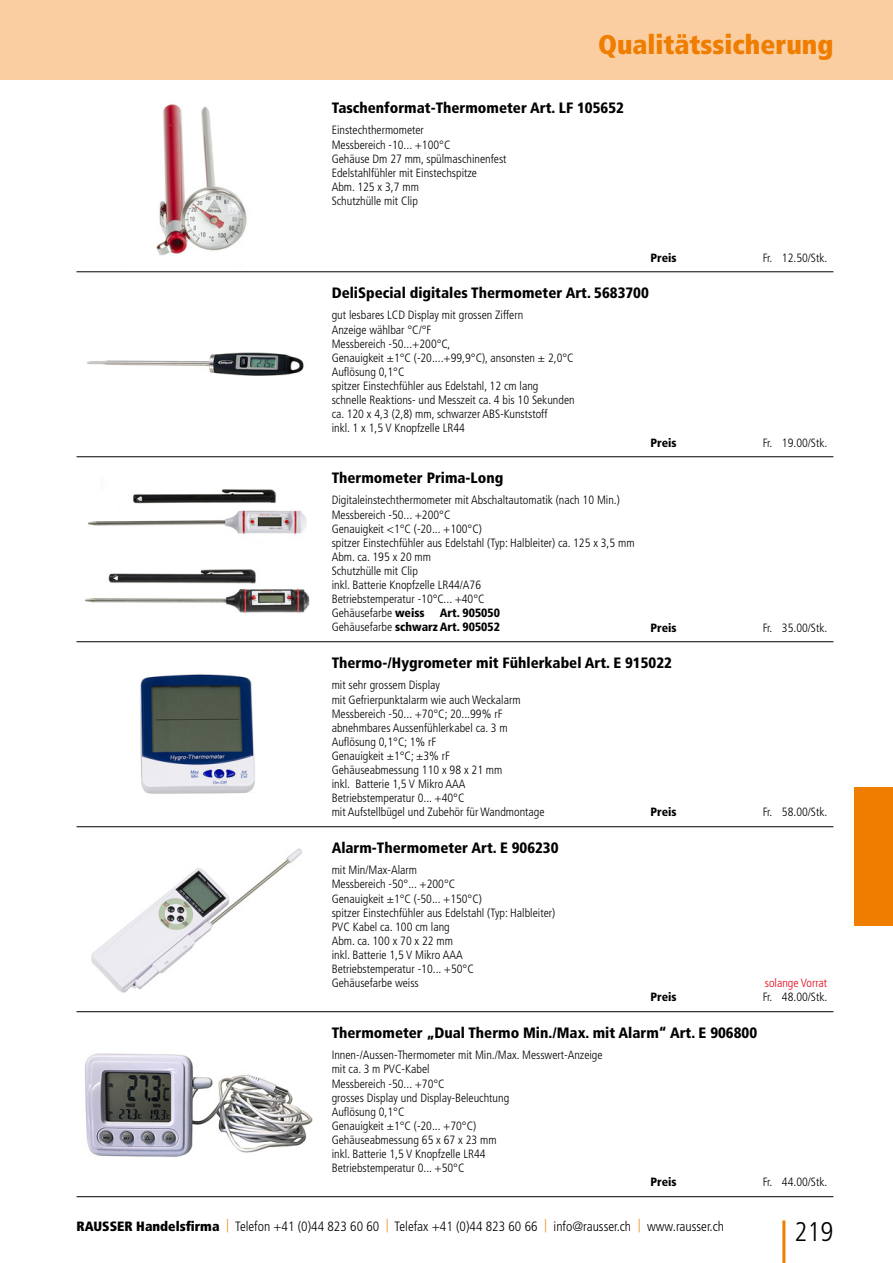
<style>
.page{position:relative;width:893px;height:1263px;background:#fff}
.page>*{position:absolute;margin:0;border:0;box-sizing:border-box;transform-origin:0 0}
.t1{font:900 condensed 27px "Frutiger LT Std";color:#ef7d00}
.t2{font:300 condensed 27px "Frutiger LT Std";color:#000}
.t3{font:900 condensed 15px "Frutiger LT Std";color:#000}
.t4{font:300 condensed 13.5px "Frutiger LT Std";color:#000}
.t5{font:300 condensed 12px/14.1px "Frutiger LT Std";color:#000}
.t6{font:900 condensed 12px/14.1px "Frutiger LT Std";color:#000;text-align:right}
.t7{font:300 condensed 12px "Frutiger LT Std";color:#e30413}
.s1{font-weight:900}
.s2{font-weight:300}
.s3{color:#ef7d00}
</style>
<div class="page">
<div style="left:0;top:0;width:893px;height:80px;background:#fbcea2"></div>
<div style="left:855px;top:787px;width:38px;height:139px;background:#ef7d00"></div>
<hr style="left:782px;top:1220px;width:3px;height:43px;background:#ef7d00">
<hr style="left:77px;top:271px;width:756px;height:1px;background:#000">
<img style="left:156px;top:104px;width:91px;height:152px">
<hr style="left:77px;top:456px;width:756px;height:1px;background:#000">
<img style="left:87px;top:352px;width:217px;height:24px">
<hr style="left:77px;top:641px;width:756px;height:1px;background:#000">
<img style="left:84px;top:489px;width:226px;height:125px">
<hr style="left:77px;top:1011px;width:756px;height:1px;background:#000">
<img style="left:91px;top:848px;width:211px;height:145px">
<hr style="left:77px;top:826px;width:756px;height:1px;background:#000">
<img style="left:140px;top:674px;width:115px;height:120px">
<hr style="left:77px;top:1196px;width:756px;height:1px;background:#000">
<img style="left:84px;top:1053px;width:229px;height:104px">
<h1 class="t1" style="left:598px;top:28px;width:237px">Qualitätssicherung</h1>
<p class="t3" style="left:332px;top:99px;width:294px">Taschenformat-Thermometer Art. LF 105652</p>
<p class="t5" style="left:332px;top:123px;width:176px">Einstechthermometer<br>Messbereich -10... +100°C<br>Gehäuse Dm 27 mm, spülmaschinenfest<br>Edelstahlfühler mit Einstechspitze<br>Abm. 125 x 3,7 mm<br>Schutzhülle mit Clip</p>
<p class="t6" style="left:651px;top:250px;width:28px">Preis</p>
<p class="t5" style="left:763px;top:250px;width:66px">Fr. 12.50/Stk.</p>
<p class="t3" style="left:332px;top:284px;width:319px">DeliSpecial digitales Thermometer Art. 5683700</p>
<p class="t5" style="left:332px;top:308px;width:244px">gut lesbares LCD Display mit grossen Ziffern<br>Anzeige wählbar °C/°F<br>Messbereich -50...+200°C,<br>Genauigkeit ±1°C (-20....+99,9°C), ansonsten ± 2,0°C Auflösung 0,1°C<br>spitzer Einstechfühler aus Edelstahl, 12 cm lang schnelle Reaktions- und Messzeit ca. 4 bis 10 Sekunden ca. 120 x 4,3 (2,8) mm, schwarzer ABS-Kunststoff<br>inkl. 1 x 1,5 V Knopfzelle LR44</p>
<p class="t3" style="left:332px;top:469px;width:173px">Thermometer Prima-Long</p>
<p class="t5" style="left:332px;top:493px;width:304px">Digitaleinstechthermometer mit Abschaltautomatik (nach 10 Min.)<br>Messbereich -50... +200°C<br>Genauigkeit &lt;1°C (-20... +100°C)<br>spitzer Einstechfühler aus Edelstahl (Typ: Halbleiter) ca. 125 x 3,5 mm Abm. ca. 195 x 20 mm<br>Schutzhülle mit Clip<br>inkl. Batterie Knopfzelle LR44/A76<br>Betriebstemperatur -10°C... +40°C<br>Gehäusefarbe <span class="s1">weiss</span></p>
<p class="t6" style="left:332px;top:606px;width:170px">Art. 905050<br><span class="s2">Gehäusefarbe</span> schwarzArt. 905052</p>
<p class="t6" style="left:651px;top:435px;width:28px">Preis</p>
<p class="t5" style="left:763px;top:435px;width:66px">Fr. 19.00/Stk.</p>
<p class="t6" style="left:651px;top:620px;width:28px">Preis</p>
<p class="t5" style="left:763px;top:620px;width:66px">Fr. 35.00/Stk.</p>
<p class="t3" style="left:332px;top:654px;width:342px">Thermo-/Hygrometer mit Fühlerkabel Art. E 915022</p>
<p class="t5" style="left:332px;top:678px;width:214px">mit sehr grossem Display<br>mit Gefrierpunktalarm wie auch Weckalarm Messbereich -50... +70°C; 20...99% rF abnehmbares Aussenfühlerkabel ca. 3 m Auflösung 0,1°C; 1% rF<br>Genauigkeit ±1°C; ±3% rF<br>Gehäuseabmessung 110 x 98 x 21 mm<br>inkl. Batterie 1,5 V Mikro AAA Betriebstemperatur 0... +40°C<br>mit Aufstellbügel und Zubehör für Wandmontage</p>
<p class="t6" style="left:651px;top:805px;width:28px">Preis</p>
<p class="t5" style="left:763px;top:805px;width:66px">Fr. 58.00/Stk.</p>
<p class="t3" style="left:332px;top:839px;width:228px">Alarm-Thermometer Art. E 906230</p>
<p class="t5" style="left:332px;top:863px;width:225px">mit Min/Max-Alarm<br>Messbereich -50°... +200°C<br>Genauigkeit ±1°C (-50... +150°C)<br>spitzer Einstechfühler aus Edelstahl (Typ: Halbleiter)<br>PVC Kabel ca. 100 cm lang<br>Abm. ca. 100 x 70 x 22 mm<br>inkl. Batterie 1,5 V Mikro AAA<br>Betriebstemperatur -10... +50°C<br>Gehäusefarbe weiss</p>
<p class="t7" style="left:765px;top:976px;width:64px">solange Vorrat</p>
<p class="t6" style="left:651px;top:990px;width:28px">Preis</p>
<p class="t5" style="left:763px;top:990px;width:66px">Fr. 48.00/Stk.</p>
<p class="t3" style="left:332px;top:1024px;width:427px">Thermometer „Dual Thermo Min./Max. mit Alarm“ Art. E 906800</p>
<p class="t5" style="left:332px;top:1048px;width:272px">Innen-/Aussen-Thermometer mit Min./Max. Messwert-Anzeige mit ca. 3 m PVC-Kabel<br>Messbereich -50... +70°C<br>grosses Display und Display-Beleuchtung<br>Auflösung 0,1°C<br>Genauigkeit ±1°C (-20... +70°C)<br>Gehäuseabmessung 65 x 67 x 23 mm<br>inkl. Batterie 1,5 V Knopfzelle LR44<br>Betriebstemperatur 0... +50°C</p>
<p class="t6" style="left:651px;top:1175px;width:28px">Preis</p>
<p class="t5" style="left:763px;top:1175px;width:66px">Fr. 44.00/Stk.</p>
<p class="t4" style="left:77px;top:1218px;width:649px"><span class="s1">RAUSSER Handelsfirma</span> <span class="s3">|</span> Telefon +41 (0)44 823 60 60 <span class="s3">|</span> Telefax +41 (0)44 823 60 66 <span class="s3">|</span> info@rausser.ch <span class="s3">|</span> www.rausser.ch</p>
<h1 class="t2" style="left:795px;top:1216px;width:40px">219</h1>
</div>
